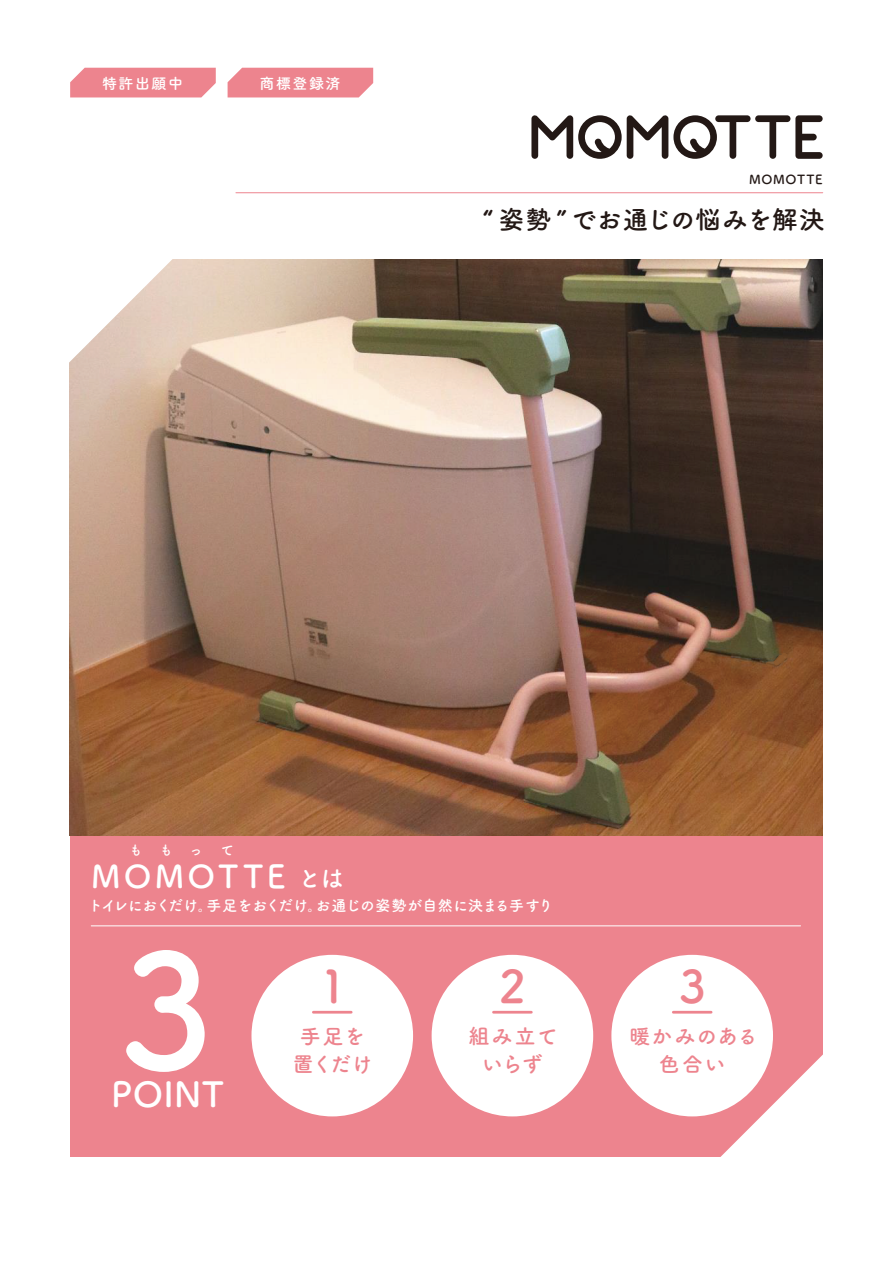
<style>
.page{position:relative;width:893px;height:1263px;background:#fff}
.page>*{position:absolute;margin:0;border:0;box-sizing:border-box;transform-origin:0 0}
.t1{font:157.5px "Tsuku A Rd Gothic Std B";color:#fff}
.t2{font:45px "Tsuku A Rd Gothic Std B";color:#ed848e}
.t3{font:34.5px "Tsuku A Rd Gothic Std B";letter-spacing:.01em;color:#fff}
.t4{font:31.5px "Tsuku A Rd Gothic Std B";letter-spacing:.1em;color:#fff}
.t5{font:25.5px "Tsuku A Rd Gothic Std B";letter-spacing:.005em;color:#231815}
.t6{font:21px/28.8px "Tsuku A Rd Gothic Std B";letter-spacing:.05em;color:#ed848e;text-align:center}
.t7{font:15px "Tsuku A Rd Gothic Std B";letter-spacing:-.015em;color:#fff}
.t8{font:15px "Tsuku A Rd Gothic Std B";letter-spacing:.01em;color:#fff}
.t9{font:13.5px "Tsuku A Rd Gothic Std B";color:#fff}
.t10{font:12.6px "Tsuku A Rd Gothic Std B";letter-spacing:.05em;color:#231815}
.s1{font-size:24px}
</style>
<div class="page">
<div style="left:70px;top:795px;width:753px;height:362px;background:#ed848e"></div>
<hr style="left:91px;top:925px;width:709px;height:1px;background:#fff">
<div style="left:251px;top:955px;width:162px;height:161px;background:#fff;border-radius:50%"></div>
<hr style="left:313px;top:1011px;width:38px;height:2px;background:#ed848e">
<div style="left:432px;top:955px;width:161px;height:161px;background:#fff;border-radius:50%"></div>
<hr style="left:493px;top:1011px;width:38px;height:2px;background:#ed848e">
<div style="left:611px;top:955px;width:162px;height:161px;background:#fff;border-radius:50%"></div>
<hr style="left:673px;top:1011px;width:38px;height:2px;background:#ed848e">
<svg style="left:531px;top:115px;width:292px;height:44px"></svg>
<hr style="left:236px;top:192px;width:587px;height:1px;background:#ed848e">
<div style="left:70px;top:68px;width:146px;height:29px;background:#ed848e"></div>
<div style="left:228px;top:68px;width:145px;height:29px;background:#ed848e"></div>
<img style="left:70px;top:259px;width:752px;height:576px">
<svg style="left:590px;top:817px;width:31px;height:11px"></svg>
<svg style="left:766px;top:661px;width:12px;height:5px"></svg>
<svg style="left:774px;top:653px;width:14px;height:13px"></svg>
<div style="left:246px;top:710px;width:13px;height:12px;background:#8a5731;border-radius:4px"></div>
<svg style="left:701px;top:1040px;width:122px;height:117px"></svg>
<svg style="left:69px;top:259px;width:125px;height:125px"></svg>
<p class="t8" style="left:102px;top:71px;width:82px">特許出願中</p>
<p class="t8" style="left:259px;top:71px;width:82px">商標登録済</p>
<p class="t10" style="left:749px;top:169px;width:75px">MOMOTTE</p>
<h3 class="t5" style="left:483px;top:200px;width:343px">“ 姿勢”でお通じの悩みを解決</h3>
<p class="t9" style="left:129px;top:840px;width:75px">ももっ</p>
<p class="t9" style="left:221px;top:840px;width:15px">て</p>
<h3 class="t4" style="left:91px;top:852px;width:254px">MOMOTTE <span class="s1">とは</span></h3>
<p class="t7" style="left:88px;top:894px;width:466px">トイレにおくだけ。手足をおくだけ。お通じの姿勢が自然に決まる手すり</p>
<h1 class="t1" style="left:120px;top:888px;width:96px">3</h1>
<h3 class="t3" style="left:111px;top:1067px;width:115px">POINT</h3>
<h2 class="t2" style="left:320px;top:951px;width:28px">1</h2>
<h3 class="t6" style="left:293px;top:1020px;width:81px">手足を置くだけ</h3>
<h2 class="t2" style="left:499px;top:951px;width:28px">2</h2>
<h3 class="t6" style="left:468px;top:1020px;width:91px">組み立ていらず</h3>
<h2 class="t2" style="left:679px;top:951px;width:28px">3</h2>
<h3 class="t6" style="left:629px;top:1020px;width:130px">暖かみのある色合い</h3>
</div>
